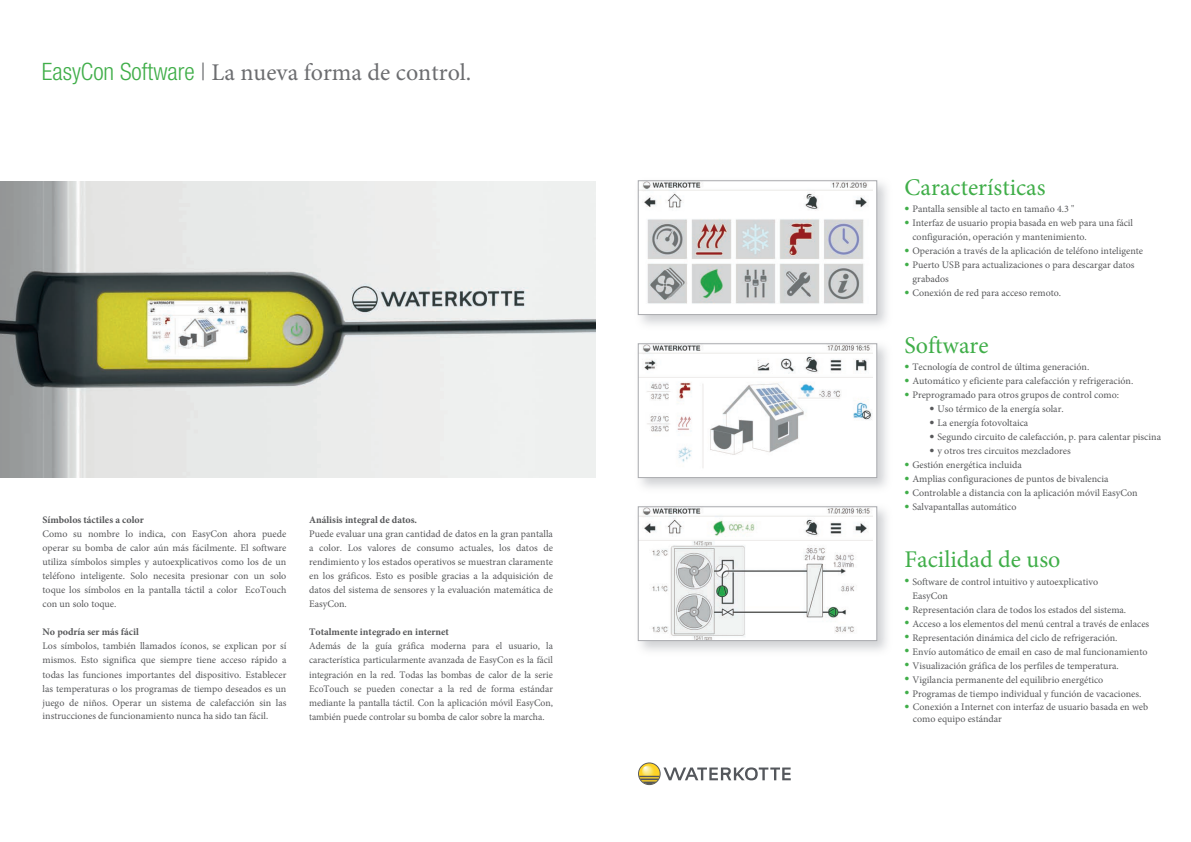
<style>
.page{position:relative;width:1191px;height:842px;background:#fff}
.page>*{position:absolute;margin:0;border:0;box-sizing:border-box;transform-origin:0 0}
.t1{font:24px "Minion Pro";color:#6c6d70}
.t2{font:24px "Minion Pro";color:#40ae49}
.t3{font:10px/14px "Minion Pro";color:#57585a;text-align:justify}
.t4{font:700 10px "Minion Pro";color:#57585a}
.s1{font-family:"Helvetica Neue LT Com";font-weight:300;font-stretch:condensed;color:#40ae49}
.s2{font-family:"Helvetica Neue LT Com";font-weight:300;font-stretch:condensed}
.s3{font-family:"Helvetica Neue LT Com";font-weight:300}
.s4{font-family:"Helvetica Neue LT Com";font-weight:300;color:#40ae49}
</style>
<div class="page">
<img style="left:0;top:181px;width:595px;height:297px">
<img style="left:637px;top:180px;width:250px;height:145px">
<img style="left:640px;top:182px;width:232px;height:131px">
<div style="left:638px;top:180px;width:239px;height:135px;border:1px solid #a8a9ad"></div>
<img style="left:637px;top:343px;width:250px;height:145px">
<img style="left:640px;top:345px;width:232px;height:131px">
<div style="left:638px;top:343px;width:239px;height:135px;border:1px solid #a8a9ad"></div>
<img style="left:637px;top:506px;width:250px;height:145px">
<img style="left:640px;top:508px;width:232px;height:131px">
<div style="left:638px;top:506px;width:239px;height:135px;border:1px solid #a8a9ad"></div>
<svg style="left:638px;top:762px;width:152px;height:23px"></svg>
<h1 class="t1" style="left:42px;top:56px;width:431px"><span class="s1">EasyCon Software</span> <span class="s2">|</span> La nueva forma de control.</h1>
<p class="t4" style="left:43px;top:513px;width:103px">Símbolos táctiles a color</p>
<p class="t3" style="left:43px;top:527px;width:245px">Como su nombre lo indica, con EasyCon ahora puede operar su bomba de calor aún más fácilmente. El software utiliza símbolos simples y autoexplicativos como los de un teléfono inteligente. Solo necesita presionar con un solo toque los símbolos en la pantalla táctil a color EcoTouch con un solo toque.</p>
<p class="t4" style="left:43px;top:625px;width:98px">No podría ser más fácil</p>
<p class="t3" style="left:43px;top:639px;width:245px">Los símbolos, también llamados íconos, se explican por sí mismos. Esto significa que siempre tiene acceso rápido a todas las funciones importantes del dispositivo. Establecer las temperaturas o los programas de tiempo deseados es un juego de niños. Operar un sistema de calefacción sin las instrucciones de funcionamiento nunca ha sido tan fácil<span class="s3">.</span></p>
<p class="t4" style="left:309px;top:513px;width:109px">Análisis integral de datos.</p>
<p class="t3" style="left:309px;top:527px;width:245px">Puede evaluar una gran cantidad de datos en la gran pantalla a color. Los valores de consumo actuales, los datos de rendimiento y los estados operativos se muestran claramente en los gráficos. Esto es posible gracias a la adquisición de datos del sistema de sensores y la evaluación matemática de EasyCon.</p>
<p class="t4" style="left:309px;top:625px;width:141px">Totalmente integrado en internet</p>
<p class="t3" style="left:309px;top:639px;width:245px">Además de la guía gráfica moderna para el usuario, la característica particularmente avanzada de EasyCon es la fácil integración en la red. Todas las bombas de calor de la serie EcoTouch se pueden conectar a la red de forma estándar mediante la pantalla táctil. Con la aplicación móvil EasyCon, también puede controlar su bomba de calor sobre la marcha.</p>
<h1 class="t2" style="left:904px;top:171px;width:142px">Características</h1>
<p class="t3" style="left:904px;top:202px;width:171px"><span class="s4">•</span> Pantalla sensible al tacto en tamaño 4.3 "</p>
<p class="t3" style="left:912px;top:216px;width:222px;text-indent:-8px"><span class="s4">•</span> Interfaz de usuario propia basada en web para una fácil configuración, operación y mantenimiento.</p>
<p class="t3" style="left:904px;top:244px;width:240px"><span class="s4">•</span> Operación a través de la aplicación de teléfono inteligente</p>
<p class="t3" style="left:912px;top:258px;width:223px;text-indent:-8px"><span class="s4">•</span> Puerto USB para actualizaciones o para descargar datos grabados</p>
<p class="t3" style="left:904px;top:286px;width:158px"><span class="s4">•</span> Conexión de red para acceso remoto.</p>
<h1 class="t2" style="left:904px;top:329px;width:86px">Software</h1>
<p class="t3" style="left:904px;top:360px;width:186px"><span class="s4">•</span> Tecnología de control de última generación.</p>
<p class="t3" style="left:904px;top:374px;width:230px"><span class="s4">•</span> Automático y eficiente para calefacción y refrigeración.</p>
<p class="t3" style="left:904px;top:388px;width:216px"><span class="s4">•</span> Preprogramado para otros grupos de control como:</p>
<p class="t3" style="left:929px;top:402px;width:136px"><span class="s3">•</span> Uso térmico de la energía solar.</p>
<p class="t3" style="left:929px;top:416px;width:100px"><span class="s3">•</span> La energía fotovoltaica</p>
<p class="t3" style="left:929px;top:430px;width:233px"><span class="s3">•</span> Segundo circuito de calefacción, p. para calentar piscina</p>
<p class="t3" style="left:929px;top:444px;width:143px"><span class="s3">•</span> y otros tres circuitos mezcladores</p>
<p class="t3" style="left:904px;top:458px;width:119px"><span class="s4">•</span> Gestión energética incluida</p>
<p class="t3" style="left:904px;top:472px;width:205px"><span class="s4">•</span> Amplias configuraciones de puntos de bivalencia</p>
<p class="t3" style="left:904px;top:486px;width:235px"><span class="s4">•</span> Controlable a distancia con la aplicación móvil EasyCon</p>
<p class="t3" style="left:904px;top:500px;width:113px"><span class="s4">•</span> Salvapantallas automático</p>
<h1 class="t2" style="left:904px;top:543px;width:157px">Facilidad de uso</h1>
<p class="t3" style="left:912px;top:574px;width:187px;text-indent:-8px"><span class="s4">•</span> Software de control intuitivo y autoexplicativo<br>EasyCon</p>
<p class="t3" style="left:904px;top:602px;width:223px"><span class="s4">•</span> Representación clara de todos los estados del sistema.</p>
<p class="t3" style="left:904px;top:616px;width:246px"><span class="s4">•</span> Acceso a los elementos del menú central a través de enlaces</p>
<p class="t3" style="left:904px;top:630px;width:214px"><span class="s4">•</span> Representación dinámica del ciclo de refrigeración.</p>
<p class="t3" style="left:904px;top:644px;width:244px"><span class="s4">•</span> Envío automático de email en caso de mal funcionamiento</p>
<p class="t3" style="left:904px;top:658px;width:216px"><span class="s4">•</span> Visualización gráfica de los perfiles de temperatura.</p>
<p class="t3" style="left:904px;top:672px;width:200px"><span class="s4">•</span> Vigilancia permanente del equilibrio energético</p>
<p class="t3" style="left:904px;top:686px;width:238px"><span class="s4">•</span> Programas de tiempo individual y función de vacaciones.</p>
<p class="t3" style="left:913px;top:701px;width:237px;line-height:12px;text-indent:-8px"><span class="s4">•</span> Conexión a Internet con interfaz de usuario basada en web como equipo estándar</p>
</div>
